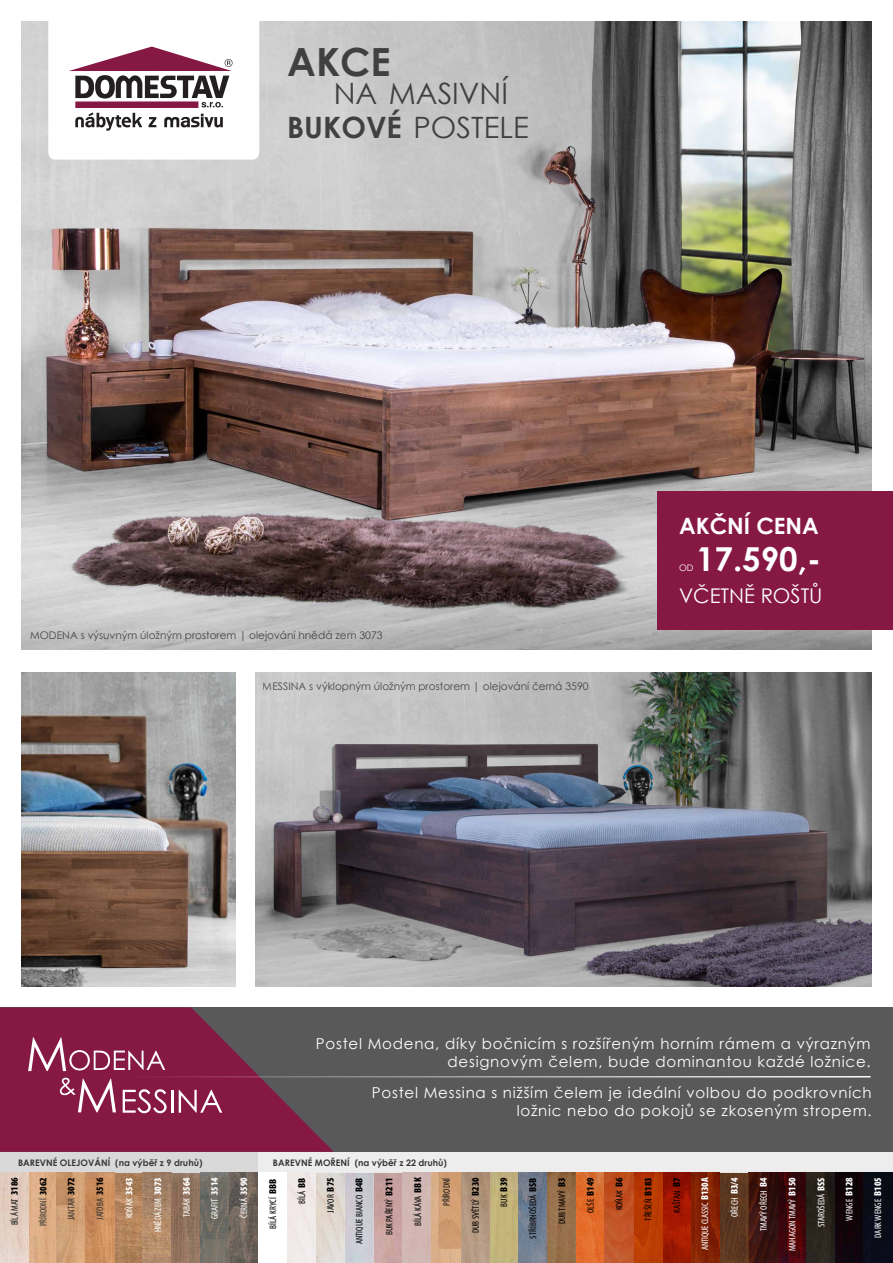
<style>
.page{position:relative;width:893px;height:1263px;background:#fff}
.page>*{position:absolute;margin:0;border:0;box-sizing:border-box;transform-origin:0 0}
.t1{font:700 38.85px "Century Gothic";color:#404041}
.t2{font:700 33px "Century Gothic";color:#fff}
.t3{font:29.4px/33.6px "Century Gothic";color:#404041}
.t4{font:700 22.5px "Century Gothic";color:#fff}
.t5{font:20.25px "Century Gothic";color:#fff}
.t6{font:15px/18px "Century Gothic";letter-spacing:.05em;color:#fff;text-align:right}
.t7{font:10.5px "Century Gothic";color:#262626}
.t8{font:condensed 9.45px "Myriad Pro";color:#000}
.t9{font:condensed 9.45px "Myriad Pro";color:#fefefe}
.t10{font:condensed 9.45px "Myriad Pro";color:#313130}
.t11{font:condensed 9.45px "Myriad Pro";color:#141515}
.t12{font:condensed 9.45px "Myriad Pro";letter-spacing:-.02em;color:#fefefe}
.t13{font:condensed 9.45px "Myriad Pro";color:#fff}
.t14{font:700 9px "Century Gothic";color:#383838}
.t15{font:9px "Century Gothic";color:#fff}
.s1{font-weight:700}
.s2{font-weight:900;font-size:10.05px}
.s3{font-weight:900;font-size:10.05px;color:#fff}
.s4{font-weight:900;font-size:10.05px;color:#000}
</style>
<div class="page">
<div style="left:258px;top:1152px;width:635px;height:21px;background:#ededed"></div>
<div style="left:0;top:1152px;width:258px;height:21px;background:#d9d9d9"></div>
<div style="left:0;top:1007px;width:893px;height:145px;background:#595959"></div>
<svg style="left:0;top:1007px;width:334px;height:145px;fill:#861844"></svg>
<img style="left:21px;top:21px;width:851px;height:628px">
<svg style="left:48px;top:21px;width:211px;height:139px"></svg>
<img style="left:21px;top:672px;width:215px;height:314px">
<img style="left:256px;top:673px;width:616px;height:313px">
<svg style="left:28px;top:1037px;width:137px;height:34px;background:#9c4367"></svg>
<svg style="left:123px;top:1089px;width:44px;height:24px"></svg>
<hr style="left:171px;top:1090px;width:2px;height:23px;background:#fff">
<svg style="left:179px;top:1090px;width:43px;height:23px"></svg>
<svg style="left:60px;top:1078px;width:56px;height:34px;background:#a35071"></svg>
<img style="left:0;top:1173px;width:258px;height:90px">
<img style="left:287px;top:1173px;width:606px;height:90px">
<div style="left:658px;top:491px;width:235px;height:139px;background:#861844"></div>
<hr style="left:117px;top:1076px;width:754px;height:1px;background:#fff">
<h1 class="t1" style="left:287px;top:32px;width:105px">AKCE</h1>
<h3 class="t3" style="left:287px;top:77px;width:243px;text-indent:47px">NA MASIVNÍ<br><span class="s1">BUKOVÉ</span> POSTELE</h3>
<p class="t7" style="left:30px;top:628px;width:354px">MODENA s výsuvným úložným prostorem | olejování hnědá zem 3073</p>
<p class="t7" style="left:263px;top:678px;width:327px">MESSINA s výklopným úložným prostorem | olejování černá 3590</p>
<h3 class="t4" style="left:679px;top:509px;width:141px">AKČNÍ CENA</h3>
<p class="t15" style="left:679px;top:562px;width:16px">OD</p>
<h2 class="t2" style="left:696px;top:534px;width:126px">17.590,-</h2>
<h3 class="t5" style="left:679px;top:581px;width:145px">VČETNĚ ROŠTŮ</h3>
<p class="t6" style="left:316px;top:1034px;width:556px">Postel Modena, díky bočnicím s rozšířeným horním rámem a výrazným designovým čelem, bude dominantou každé ložnice.</p>
<p class="t6" style="left:372px;top:1083px;width:501px">Postel Messina s nižším čelem je ideální volbou do podkrovních ložnic nebo do pokojů se zkoseným stropem.</p>
<p class="t14" style="left:18px;top:1156px;width:186px">BAREVNÉ OLEJOVÁNÍ (na výběř z 9 druhů)</p>
<p class="t14" style="left:273px;top:1156px;width:176px">BAREVNÉ MOŘENÍ (na výběř z 22 druhů)</p>
<p class="t8" style="left:383px;top:1235px;width:59px;rotate:-90deg">BUK PAŘENÝ <span class="s2">B211</span></p>
<p class="t8" style="left:412px;top:1226px;width:50px;rotate:-90deg">BÍLÁ KÁVA <span class="s2">BBK</span></p>
<p class="t8" style="left:527px;top:1239px;width:63px;rotate:-90deg">STŘÍBRNOŠEDÁ <span class="s2">BSB</span></p>
<p class="t8" style="left:671px;top:1213px;width:37px;rotate:-90deg">KAŠTAN <span class="s2">B7</span></p>
<p class="t8" style="left:296px;top:1204px;width:28px;rotate:-90deg">BÍLÁ <span class="s2">BB</span></p>
<p class="t11" style="left:441px;top:1206px;width:30px;rotate:-90deg">PŘÍRODNÍ</p>
<p class="t9" style="left:124px;top:1218px;width:42px;rotate:-90deg">KOŇAK <span class="s3">3543</span></p>
<p class="t9" style="left:152px;top:1232px;width:56px;rotate:-90deg">HNĚDÁ ZEM <span class="s3">3073</span></p>
<p class="t9" style="left:181px;top:1217px;width:41px;rotate:-90deg">TABÁK <span class="s3">3564</span></p>
<p class="t9" style="left:209px;top:1219px;width:43px;rotate:-90deg">GRAFIT <span class="s2">3514</span></p>
<p class="t9" style="left:729px;top:1217px;width:41px;rotate:-90deg">OŘECH <span class="s3">B3/4</span></p>
<p class="t12" style="left:699px;top:1250px;width:74px;rotate:-90deg">ANTIQUECLASSIC <span class="s3">B130A</span></p>
<p class="t9" style="left:758px;top:1231px;width:55px;rotate:-90deg">TMAVÝ OŘECH <span class="s3">B4</span></p>
<p class="t9" style="left:815px;top:1227px;width:51px;rotate:-90deg">STAROŠEDÁ <span class="s3">BSS</span></p>
<p class="t10" style="left:66px;top:1220px;width:44px;rotate:-90deg">JANTAR <span class="s4">3072</span></p>
<p class="t10" style="left:94px;top:1220px;width:44px;rotate:-90deg">JATOBA <span class="s4">3516</span></p>
<p class="t8" style="left:614px;top:1210px;width:34px;rotate:-90deg">KOŇAK <span class="s2">B6</span></p>
<p class="t11" style="left:9px;top:1225px;width:49px;rotate:-90deg">BÍLÁ MAT <span class="s4">3186</span></p>
<p class="t9" style="left:787px;top:1251px;width:75px;rotate:-90deg">MAHAGON TMAVÝ <span class="s3">B150</span></p>
<p class="t9" style="left:843px;top:1220px;width:44px;rotate:-90deg">WENGE <span class="s3">B128</span></p>
<p class="t9" style="left:872px;top:1237px;width:61px;rotate:-90deg">DARKWENGE <span class="s3">B105</span></p>
<p class="t10" style="left:38px;top:1226px;width:50px;rotate:-90deg">PŘÍRODNÍ <span class="s4">3062</span></p>
<p class="t13" style="left:238px;top:1217px;width:41px;rotate:-90deg">ČERNÁ <span class="s2">3590</span></p>
<p class="t8" style="left:498px;top:1207px;width:31px;rotate:-90deg">BUK <span class="s2">B39</span></p>
<p class="t8" style="left:556px;top:1224px;width:48px;rotate:-90deg">DUB TMAVÝ <span class="s2">B3</span></p>
<p class="t8" style="left:470px;top:1233px;width:57px;rotate:-90deg">DUB SVĚTLÝ <span class="s2">B230</span></p>
<p class="t8" style="left:585px;top:1213px;width:37px;rotate:-90deg">OLŠE <span class="s2">B149</span></p>
<p class="t8" style="left:353px;top:1244px;width:68px;rotate:-90deg">ANTIQUE BIANCO <span class="s2">B4B</span></p>
<p class="t8" style="left:325px;top:1213px;width:37px;rotate:-90deg">JAVOR <span class="s2">B75</span></p>
<p class="t8" style="left:643px;top:1221px;width:45px;rotate:-90deg">TŘEŠEŇ <span class="s2">B183</span></p>
<p class="t8" style="left:267px;top:1228px;width:51px;rotate:-90deg">BÍLÁ KRYCÍ <span class="s2">BBB</span></p>
</div>
